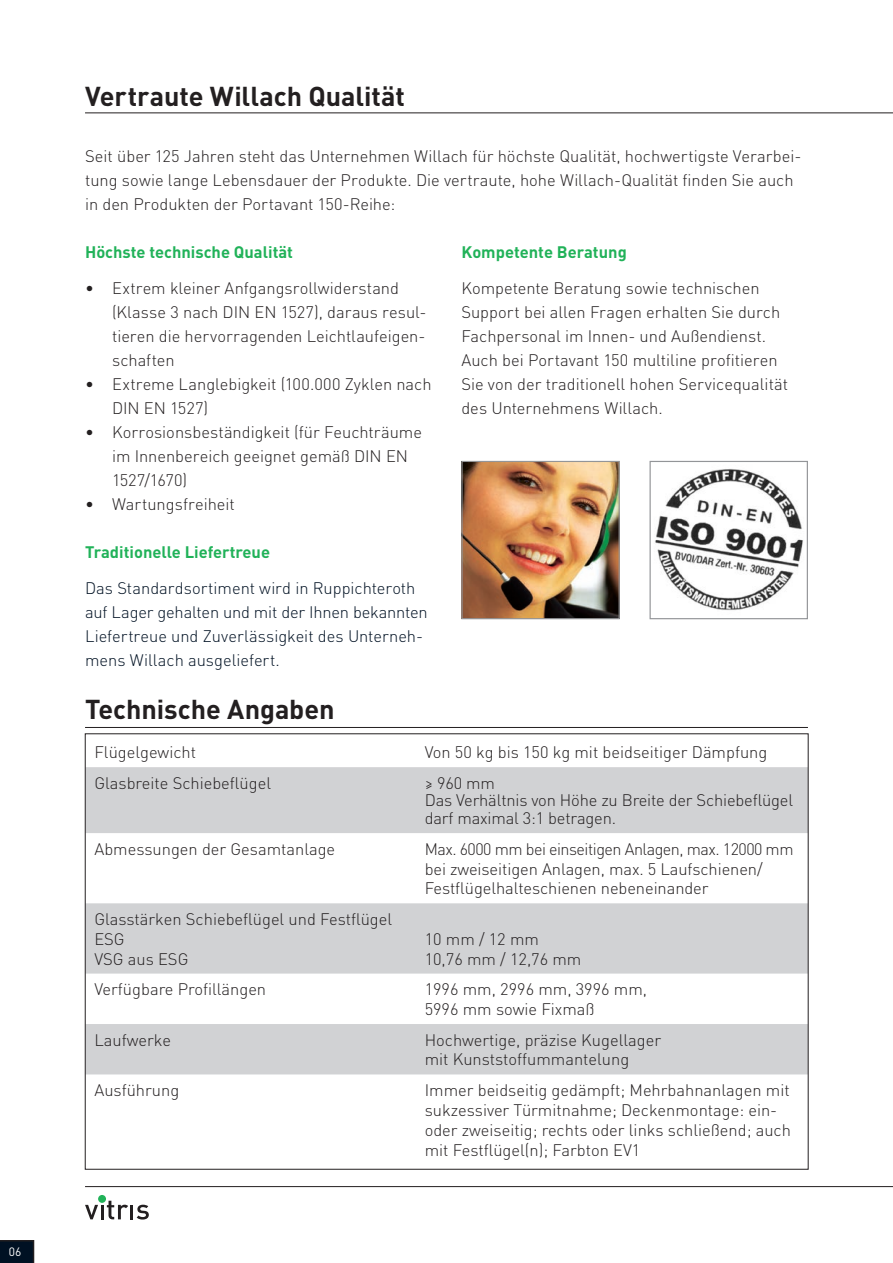
<style>
.page{position:relative;width:893px;height:1263px;background:#fff}
.page>*{position:absolute;margin:0;border:0;box-sizing:border-box;transform-origin:0 0}
.t1{font:700 27px "DIN Pro";letter-spacing:-.005em;color:#231f20}
.t2{font:300 16.5px/24px "DIN Pro";color:#231f20}
.t3{font:300 16.5px/24px "DIN Pro";letter-spacing:-.005em;color:#001123}
.t4{font:700 16.5px "DIN Pro";color:#21b259}
.t5{font:12px "DIN Pro";color:#fff}
</style>
<div class="page">
<svg style="left:85px;top:1205px;width:13px;height:14px"></svg>
<hr style="left:101px;top:1205px;width:3px;height:14px;background:#231f20">
<svg style="left:107px;top:1201px;width:42px;height:18px"></svg>
<div style="left:98px;top:1195px;width:8px;height:8px;background:#21b259;border-radius:50%"></div>
<svg style="left:0;top:1240px;width:34px;height:23px"></svg>
<hr style="left:85px;top:1186px;width:808px;height:1px;background:#231f20">
<hr style="left:85px;top:113px;width:808px;height:1px;background:#231f20">
<svg style="left:87px;top:767px;width:719px;height:307px;fill:#d1d2d4"></svg>
<hr style="left:85px;top:727px;width:723px;height:1px;background:#231f20">
<img style="left:463px;top:463px;width:155px;height:154px">
<div style="left:461px;top:461px;width:159px;height:158px;border:1px solid #939598"></div>
<img style="left:655px;top:469px;width:148px;height:142px">
<div style="left:649px;top:461px;width:159px;height:158px;border:1px solid #939598"></div>
<p class="t5" style="left:9px;top:1243px;width:14px">06</p>
<h1 class="t1" style="left:85px;top:78px;width:322px">Vertraute Willach Qualität</h1>
<p class="t2" style="left:85px;top:143px;width:718px">Seit über 125 Jahren steht das Unternehmen Willach für höchste Qualität, hochwertigste Verarbei&shy;tung sowie lange Lebensdauer der Produkte. Die vertraute, hohe Willach-Qualität finden Sie auch in den Produkten der Portavant 150-Reihe:</p>
<p class="t4" style="left:85px;top:241px;width:209px">Höchste technische Qualität</p>
<p class="t2" style="left:112px;top:275px;width:316px;text-indent:-27px">• Extrem kleiner Anfgangsrollwiderstand (Klasse 3 nach DIN EN 1527), daraus resul&shy;tieren die hervorragenden Leichtlaufeigen&shy;schaften</p>
<p class="t2" style="left:112px;top:371px;width:321px;text-indent:-27px">• Extreme Langlebigkeit (100.000 Zyklen nach<br>DIN EN 1527)</p>
<p class="t2" style="left:112px;top:419px;width:311px;text-indent:-27px">• Korrosionsbeständigkeit (für Feuchträume im Innenbereich geeignet gemäß DIN EN<br>1527/1670)</p>
<p class="t2" style="left:85px;top:491px;width:151px">• Wartungsfreiheit</p>
<p class="t4" style="left:85px;top:541px;width:187px">Traditionelle Liefertreue</p>
<p class="t3" style="left:85px;top:575px;width:344px">Das Standardsortiment wird in Ruppichteroth auf Lager gehalten und mit der Ihnen bekannten Liefertreue und Zuverlässigkeit des Unterneh&shy;mens Willach ausgeliefert.</p>
<p class="t4" style="left:461px;top:241px;width:167px">Kompetente Beratung</p>
<p class="t2" style="left:461px;top:275px;width:328px">Kompetente Beratung sowie technischen Support bei allen Fragen erhalten Sie durch Fachpersonal im Innen- und Außendienst.<br>Auch bei Portavant 150 multiline profitieren Sie von der traditionell hohen Servicequalität des Unternehmens Willach.</p>
<h1 class="t1" style="left:85px;top:691px;width:251px">Technische Angaben</h1>
<p class="t2" style="left:94px;top:739px;width:103px">Flügelgewicht</p>
<p class="t2" style="left:425px;top:739px;width:344px">Von 50 kg bis 150 kg mit beidseitiger Dämpfung</p>
<p class="t2" style="left:94px;top:770px;width:178px">Glasbreite Schiebeflügel</p>
<p class="t2" style="left:425px;top:773px;width:370px;line-height:17.7px">≥ 960 mm<br>Das Verhältnis von Höhe zu Breite der Schiebeflügel darf maximal 3:1 betragen.</p>
<p class="t2" style="left:94px;top:836px;width:242px">Abmessungen der Gesamtanlage</p>
<p class="t2" style="left:425px;top:838px;width:370px;line-height:19.8px">Max. 6000 mm bei einseitigen Anlagen, max. 12000 mm bei zweiseitigen Anlagen, max. 5 Laufschienen/<br>Festflügelhalteschienen nebeneinander</p>
<p class="t2" style="left:94px;top:908px;width:299px;line-height:19.8px">Glasstärken Schiebeflügel und Festflügel<br>ESG<br>VSG aus ESG</p>
<p class="t2" style="left:425px;top:928px;width:158px;line-height:19.8px">10 mm / 12 mm<br>10,76 mm / 12,76 mm</p>
<p class="t2" style="left:94px;top:976px;width:173px">Verfügbare Profillängen</p>
<p class="t2" style="left:425px;top:979px;width:224px;line-height:19.8px">1996 mm, 2996 mm, 3996 mm,<br>5996 mm sowie Fixmaß</p>
<p class="t2" style="left:94px;top:1027px;width:78px">Laufwerke</p>
<p class="t2" style="left:425px;top:1029px;width:238px;line-height:19.8px">Hochwertige, präzise Kugellager mit Kunststoffummantelung</p>
<p class="t2" style="left:94px;top:1077px;width:86px">Ausführung</p>
<p class="t2" style="left:425px;top:1079px;width:368px;line-height:19.8px">Immer beidseitig gedämpft; Mehrbahnanlagen mit sukzessiver Türmitnahme; Deckenmontage: ein&shy;oder zweiseitig; rechts oder links schließend; auch mit Festflügel(n); Farbton EV1</p>
</div>
